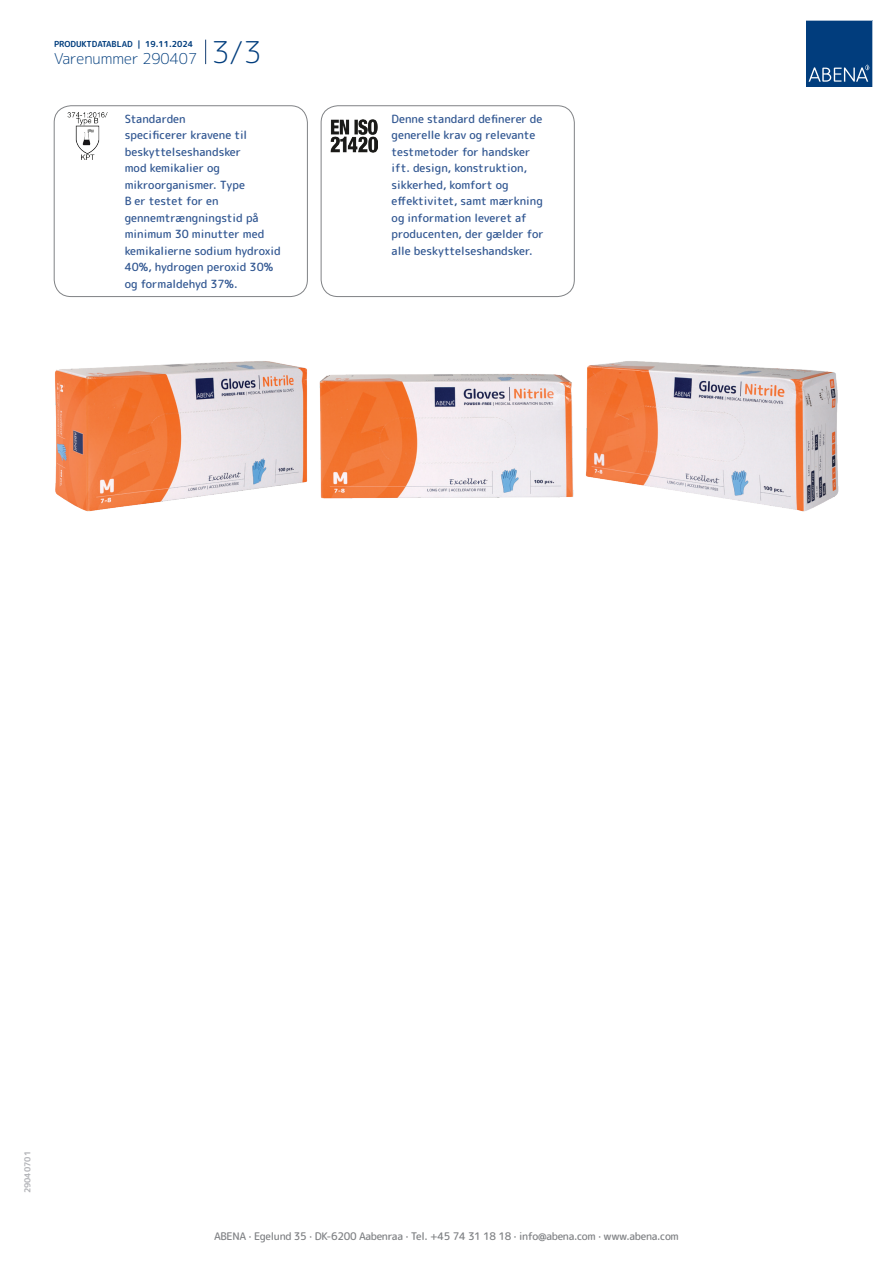
<style>
.page{position:relative;width:893px;height:1263px;background:#fff}
.page>*{position:absolute;margin:0;border:0;box-sizing:border-box;transform-origin:0 0}
.t1{font:300 15px "Rounded Mplus 1 c";color:#013d7d}
.t2{font:500 11.25px/16.5px "Rounded Mplus 1 c";color:#305691}
.t3{font:500 10.5px "Rounded Mplus 1 c";letter-spacing:-.03em;color:#808285}
.t4{font:700 8.25px "Rounded Mplus 1 c";color:#013d7d}
.t5{font:700 8.25px "Rounded Mplus 1 c";color:#b2b3b7}
.s1{font-size:30px}
</style>
<div class="page">
<svg style="left:205px;top:40px;width:1px;height:24px"></svg>
<svg style="left:806px;top:20px;width:67px;height:67px;background:#144b86"></svg>
<img style="left:67px;top:112px;width:41px;height:47px">
<div style="left:54px;top:106px;width:254px;height:191px;border:1px solid #808285;border-radius:17px"></div>
<img style="left:331px;top:119px;width:47px;height:34px">
<div style="left:321px;top:106px;width:253px;height:191px;border:1px solid #808285;border-radius:17px"></div>
<img style="left:55px;top:361px;width:252px;height:151px">
<img style="left:320px;top:374px;width:253px;height:124px">
<img style="left:586px;top:361px;width:253px;height:150px">
<p class="t4" style="left:54px;top:38px;width:141px">PRODUKTDATABLAD | 19.11.2024</p>
<h1 class="t1" style="left:54px;top:48px;width:209px">Varenummer 290407 <span class="s1">3/3</span></h1>
<p class="t2" style="left:125px;top:110px;width:158px">Standarden<br>specificerer kravene til beskyttelseshandsker<br>mod kemikalier og mikroorganismer. Type<br>B er testet for en gennemtrængningstid på minimum 30 minutter med kemikalierne sodium hydroxid<br>40%, hydrogen peroxid 30% og formaldehyd 37%.</p>
<p class="t2" style="left:392px;top:110px;width:153px">Denne standard definerer de generelle krav og relevante testmetoder for handsker ift. design, konstruktion, sikkerhed, komfort og effektivitet, samt mærkning og information leveret af producenten, der gælder for alle beskyttelseshandsker.</p>
<p class="t5" style="left:22px;top:1193px;width:44px;rotate:-90deg">29040701</p>
<p class="t3" style="left:214px;top:1229px;width:466px">ABENA · Egelund 35 · DK-6200 Aabenraa · Tel. +45 74 31 18 18 · info@abena.com · www.abena.com</p>
</div>
